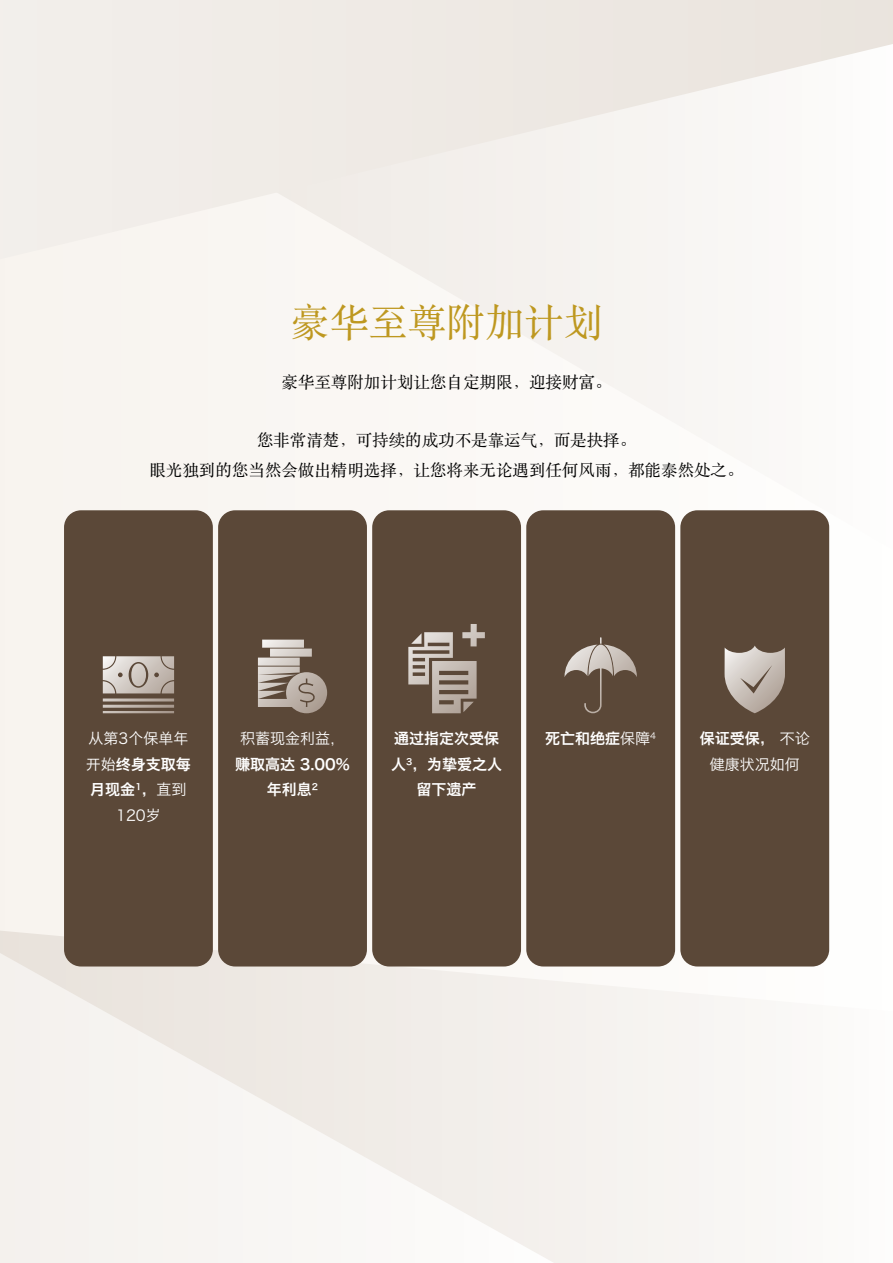
<style>
.page{position:relative;width:893px;height:1263px;background:#f9f6f3}
.page>*{position:absolute;margin:0;border:0;box-sizing:border-box;transform-origin:0 0}
.t1{font:39px "ST Songti SC Regular";color:#be9820}
.t2{font:16.5px/29.2px "ST Songti SC Regular";color:#000;text-align:center}
.t3{font:15px/25.5px "Hiragino Sans GB W6";color:#fff;text-align:center}
.t4{font:15px "Hiragino Sans GB W3";color:#fff}
.s1{font-family:"Hiragino Sans GB W3"}
</style>
<div class="page">
<svg style="left:0;top:931px;width:830px;height:36px"></svg>
<svg style="left:0;top:953px;width:554px;height:246px"></svg>
<svg style="left:112px;top:0;width:781px;height:258px"></svg>
<div style="left:372px;top:510px;width:149px;height:456px;background:#5b4838;border-radius:17px"></div>
<div style="left:64px;top:510px;width:149px;height:456px;background:#5b4838;border-radius:17px"></div>
<div style="left:526px;top:510px;width:149px;height:456px;background:#5b4838;border-radius:17px"></div>
<div style="left:680px;top:510px;width:149px;height:456px;background:#5b4838;border-radius:17px"></div>
<div style="left:218px;top:510px;width:149px;height:456px;background:#5b4838;border-radius:17px"></div>
<svg style="left:565px;top:637px;width:72px;height:76px"></svg>
<svg style="left:408px;top:624px;width:77px;height:89px"></svg>
<svg style="left:725px;top:645px;width:60px;height:68px"></svg>
<svg style="left:103px;top:656px;width:71px;height:57px"></svg>
<svg style="left:258px;top:640px;width:69px;height:73px"></svg>
<h1 class="t1" style="left:290px;top:298px;width:314px">豪华至尊附加计划</h1>
<p class="t2" style="left:281px;top:367px;width:332px">豪华至尊附加计划让您自定期限，迎接财富。</p>
<p class="t2" style="left:149px;top:425px;width:596px">您非常清楚，可持续的成功不是靠运气，而是抉择。<br>眼光独到的您当然会做出精明选择，让您将来无论遇到任何风雨，都能泰然处之。</p>
<p class="t4" style="left:89px;top:729px;width:101px">从第3个保单年</p>
<p class="t3" style="left:86px;top:750px;width:106px;text-align:left"><span class="s1">开始</span>终身支取每月现金<sup>1</sup>，<span class="s1">直到</span></p>
<p class="t4" style="left:116px;top:805px;width:46px">120岁</p>
<p class="t4" style="left:240px;top:729px;width:106px">积蓄现金利益，</p>
<p class="t3" style="left:235px;top:750px;width:116px">赚取高达 3.00%年利息<sup>2</sup></p>
<p class="t3" style="left:391px;top:725px;width:113px">通过指定次受保人<sup>3</sup>，为挚爱之人留下遗产</p>
<p class="t3" style="left:545px;top:725px;width:112px">死亡和绝症<span class="s1">保障</span><sup>4</sup></p>
<p class="t3" style="left:700px;top:725px;width:111px">保证受保， <span class="s1">不论</span></p>
<p class="t4" style="left:710px;top:755px;width:91px">健康状况如何</p>
</div>
